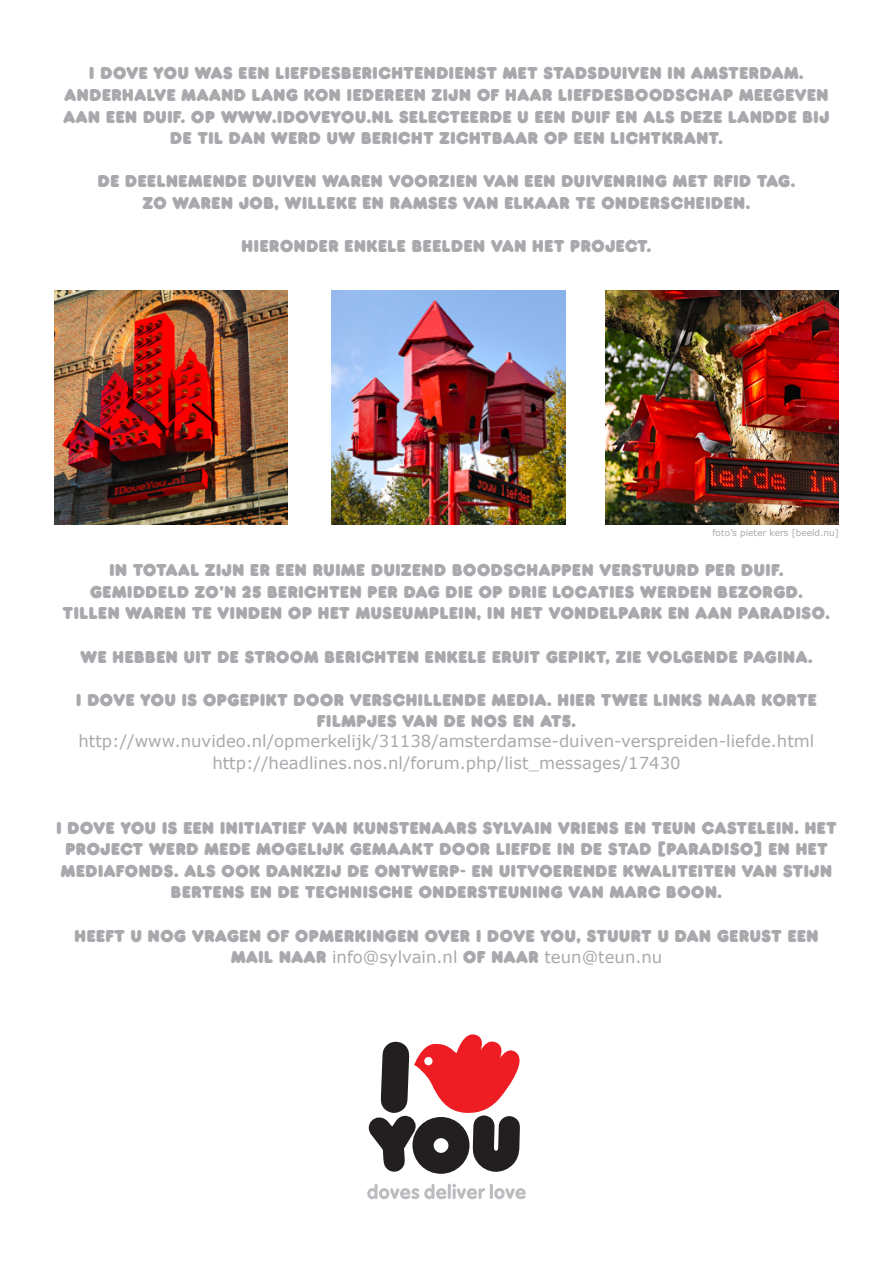
<style>
.page{position:relative;width:893px;height:1263px;background:#fff}
.page>*{position:absolute;margin:0;border:0;box-sizing:border-box;transform-origin:0 0}
.t1{font:18px/21.6px "Frankfurter Plain";color:#a8a9ad;text-align:center}
.t2{font:16.5px "Verdana";color:#a8a9ad}
.t3{font:9px "Verdana";color:#a8a9ad}
.s1{font-family:"Frankfurter Plain";font-size:18px}
</style>
<div class="page">
<img style="left:54px;top:291px;width:234px;height:234px">
<img style="left:605px;top:291px;width:234px;height:234px">
<img style="left:332px;top:291px;width:234px;height:234px">
<svg style="left:368px;top:1034px;width:152px;height:140px"></svg>
<svg style="left:367px;top:1184px;width:79px;height:15px"></svg>
<hr style="left:448px;top:1184px;width:3px;height:15px;background:#bcbdc0;border-radius:2px">
<svg style="left:452px;top:1184px;width:33px;height:15px"></svg>
<hr style="left:490px;top:1184px;width:3px;height:15px;background:#bcbdc0;border-radius:2px">
<svg style="left:494px;top:1188px;width:32px;height:11px"></svg>
<p class="t1" style="left:89px;top:62px;width:716px">I DOVE YOU WAS EEN LIEFDESBERICHTENDIENST MET STADSDUIVEN IN AMSTERDAM.</p>
<p class="t1" style="left:63px;top:84px;width:768px">ANDERHALVE MAAND LANG KON IEDEREEN ZIJN OF HAAR LIEFDESBOODSCHAP MEEGEVEN<br>AAN EEN DUIF. OP WWW.IDOVEYOU.NL SELECTEERDE U EEN DUIF EN ALS DEZE LANDDE BIJ<br>DE TIL DAN WERD UW BERICHT ZICHTBAAR OP EEN LICHTKRANT.</p>
<p class="t1" style="left:98px;top:170px;width:699px">DE DEELNEMENDE DUIVEN WAREN VOORZIEN VAN EEN DUIVENRING MET RFID TAG.</p>
<p class="t1" style="left:143px;top:192px;width:609px">ZO WAREN JOB, WILLEKE EN RAMSES VAN ELKAAR TE ONDERSCHEIDEN.</p>
<p class="t1" style="left:241px;top:235px;width:412px">HIERONDER ENKELE BEELDEN VAN HET PROJECT.</p>
<p class="t3" style="left:712px;top:527px;width:128px">foto’s pieter kers [beeld.nu]</p>
<p class="t1" style="left:109px;top:559px;width:676px">IN TOTAAL ZIJN ER EEN RUIME DUIZEND BOODSCHAPPEN VERSTUURD PER DUIF.</p>
<p class="t1" style="left:90px;top:581px;width:715px">GEMIDDELD ZO’N 25 BERICHTEN PER DAG DIE OP DRIE LOCATIES WERDEN BEZORGD.</p>
<p class="t1" style="left:63px;top:602px;width:769px">TILLEN WAREN TE VINDEN OP HET MUSEUMPLEIN, IN HET VONDELPARK EN AAN PARADISO.</p>
<p class="t1" style="left:80px;top:646px;width:734px">WE HEBBEN UIT DE STROOM BERICHTEN ENKELE ERUIT GEPIKT, ZIE VOLGENDE PAGINA.</p>
<p class="t1" style="left:76px;top:689px;width:743px">I DOVE YOU IS OPGEPIKT DOOR VERSCHILLENDE MEDIA. HIER TWEE LINKS NAAR KORTE<br>FILMPJES VAN DE NOS EN AT5.</p>
<p class="t2" style="left:79px;top:731px;width:737px">http://www.nuvideo.nl/opmerkelijk/31138/amsterdamse-duiven-verspreiden-liefde.html</p>
<p class="t2" style="left:212px;top:752px;width:470px">http://headlines.nos.nl/forum.php/list_messages/17430</p>
<p class="t1" style="left:56px;top:817px;width:782px">I DOVE YOU IS EEN INITIATIEF VAN KUNSTENAARS SYLVAIN VRIENS EN TEUN CASTELEIN. HET PROJECT WERD MEDE MOGELIJK GEMAAKT DOOR LIEFDE IN DE STAD [PARADISO] EN HET MEDIAFONDS. ALS OOK DANKZIJ DE ONTWERP- EN UITVOERENDE KWALITEITEN VAN STIJN BERTENS EN DE TECHNISCHE ONDERSTEUNING VAN MARC BOON.</p>
<p class="t1" style="left:74px;top:925px;width:746px">HEEFT U NOG VRAGEN OF OPMERKINGEN OVER I DOVE YOU, STUURT U DAN GERUST EEN</p>
<p class="t2" style="left:231px;top:947px;width:433px"><span class="s1">MAIL NAAR</span> info@sylvain.nl <span class="s1">OF NAAR</span> teun@teun.nu</p>
</div>
